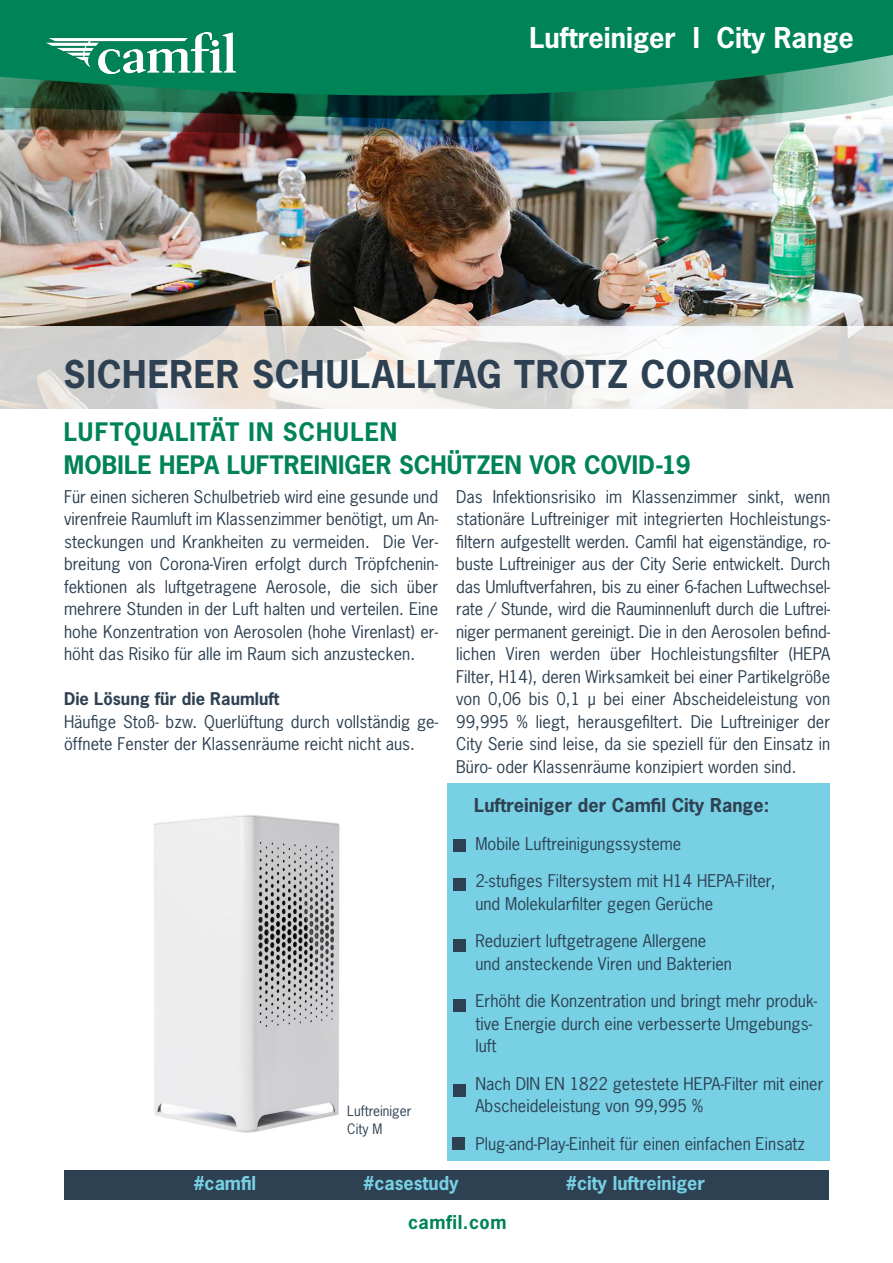
<style>
.page{position:relative;width:893px;height:1263px;background:#fff}
.page>*{position:absolute;margin:0;border:0;box-sizing:border-box;transform-origin:0 0}
.t1{font:700 36px "News Gothic Std";letter-spacing:.015em;color:#2e4152}
.t2{font:700 27px "News Gothic Std";color:#fff}
.t3{font:700 24px "News Gothic Std";letter-spacing:.01em;color:#008457}
.t4{font:700 24px "News Gothic Std";letter-spacing:.04em;color:#008457}
.t5{font:700 18px "News Gothic Std";color:#78d0e4}
.t6{font:700 18px "News Gothic Std";color:#2e4152}
.t7{font:700 18px "News Gothic Std";letter-spacing:.03em;color:#008457}
.t8{font:16.5px/22.5px "News Gothic Std";color:#2e4152}
.t9{font:700 16.5px "News Gothic Std";color:#2e4152}
.t10{font:13.5px/18px "News Gothic Std";color:#2e4152}
</style>
<div class="page">
<img style="left:0;top:296px;width:893px;height:31px">
<div style="left:448px;top:783px;width:382px;height:378px;background:#78d0e4"></div>
<img style="left:154px;top:815px;width:186px;height:318px">
<div style="left:453px;top:839px;width:13px;height:13px;background:#2e4152"></div>
<div style="left:453px;top:878px;width:13px;height:13px;background:#2e4152"></div>
<div style="left:453px;top:939px;width:13px;height:13px;background:#2e4152"></div>
<div style="left:453px;top:999px;width:13px;height:12px;background:#2e4152"></div>
<div style="left:453px;top:1084px;width:13px;height:12px;background:#2e4152"></div>
<div style="left:452px;top:1137px;width:13px;height:13px;background:#2e4152"></div>
<img style="left:0;top:182px;width:893px;height:114px">
<img style="left:0;top:0;width:893px;height:182px">
<div style="left:64px;top:1170px;width:764px;height:30px;background:#2e4152"></div>
<img style="left:46px;top:32px;width:189px;height:41px">
<svg style="left:0;top:327px;width:893px;height:82px"></svg>
<p class="t2" style="left:530px;top:20px;width:326px">Luftreiniger I City Range</p>
<p class="t1" style="left:63px;top:351px;width:731px">SICHERER SCHULALLTAG TROTZ CORONA</p>
<p class="t4" style="left:64px;top:416px;width:335px">LUFTQUALITÄT IN SCHULEN</p>
<p class="t3" style="left:64px;top:449px;width:628px">MOBILE HEPA LUFTREINIGER SCHÜTZEN VOR COVID-19</p>
<p class="t8" style="left:64px;top:485px;width:376px;text-align:justify">Für einen sicheren Schulbetrieb wird eine gesunde und virenfreie Raumluft im Klassenzimmer benötigt, um An&shy;steckungen und Krankheiten zu vermeiden. Die Ver&shy;breitung von Corona-Viren erfolgt durch Tröpfchenin&shy;fektionen als luftgetragene Aerosole, die sich über mehrere Stunden in der Luft halten und verteilen. Eine hohe Konzentration von Aerosolen (hohe Virenlast) er&shy;höht das Risiko für alle im Raum sich anzustecken.</p>
<p class="t9" style="left:64px;top:688px;width:217px">Die Lösung für die Raumluft</p>
<p class="t8" style="left:64px;top:710px;width:376px">Häufige Stoß- bzw. Querlüftung durch vollständig ge&shy;öffnete Fenster der Klassenräume reicht nicht aus.</p>
<p class="t8" style="left:456px;top:485px;width:376px;text-align:justify">Das Infektionsrisiko im Klassenzimmer sinkt, wenn stationäre Luftreiniger mit integrierten Hochleistungs&shy;filtern aufgestellt werden. Camfil hat eigenständige, ro&shy;buste Luftreiniger aus der City Serie entwickelt. Durch das Umluftverfahren, bis zu einer 6-fachen Luftwechsel&shy;rate / Stunde, wird die Rauminnenluft durch die Luftrei&shy;niger permanent gereinigt. Die in den Aerosolen befind&shy;lichen Viren werden über Hochleistungsfilter (HEPA Filter, H14), deren Wirksamkeit bei einer Partikelgröße von 0,06 bis 0,1 µ bei einer Abscheideleistung von 99,995 % liegt, herausgefiltert. Die Luftreiniger der City Serie sind leise, da sie speziell für den Einsatz in Büro- oder Klassenräume konzipiert worden sind.</p>
<p class="t10" style="left:347px;top:1102px;width:66px">Luftreiniger<br>City M</p>
<p class="t6" style="left:474px;top:794px;width:296px">Luftreiniger der Camfil City Range:</p>
<p class="t8" style="left:475px;top:832px;width:208px">Mobile Luftreinigungssysteme</p>
<p class="t8" style="left:475px;top:870px;width:302px">2-stufiges Filtersystem mit H14 HEPA-Filter, und Molekularfilter gegen Gerüche</p>
<p class="t8" style="left:475px;top:930px;width:258px">Reduziert luftgetragene Allergene und ansteckende Viren und Bakterien</p>
<p class="t8" style="left:475px;top:990px;width:343px">Erhöht die Konzentration und bringt mehr produk&shy;tive Energie durch eine verbesserte Umgebungs&shy;luft</p>
<p class="t8" style="left:475px;top:1072px;width:350px">Nach DIN EN 1822 getestete HEPA-Filter mit einer<br>Abscheideleistung von 99,995 %</p>
<p class="t8" style="left:475px;top:1132px;width:331px">Plug-and-Play-Einheit für einen einfachen Einsatz</p>
<p class="t5" style="left:193px;top:1171px;width:64px">#camfil</p>
<p class="t5" style="left:363px;top:1171px;width:97px">#casestudy</p>
<p class="t5" style="left:566px;top:1171px;width:141px">#city luftreiniger</p>
<p class="t7" style="left:408px;top:1210px;width:100px">camfil.com</p>
</div>
